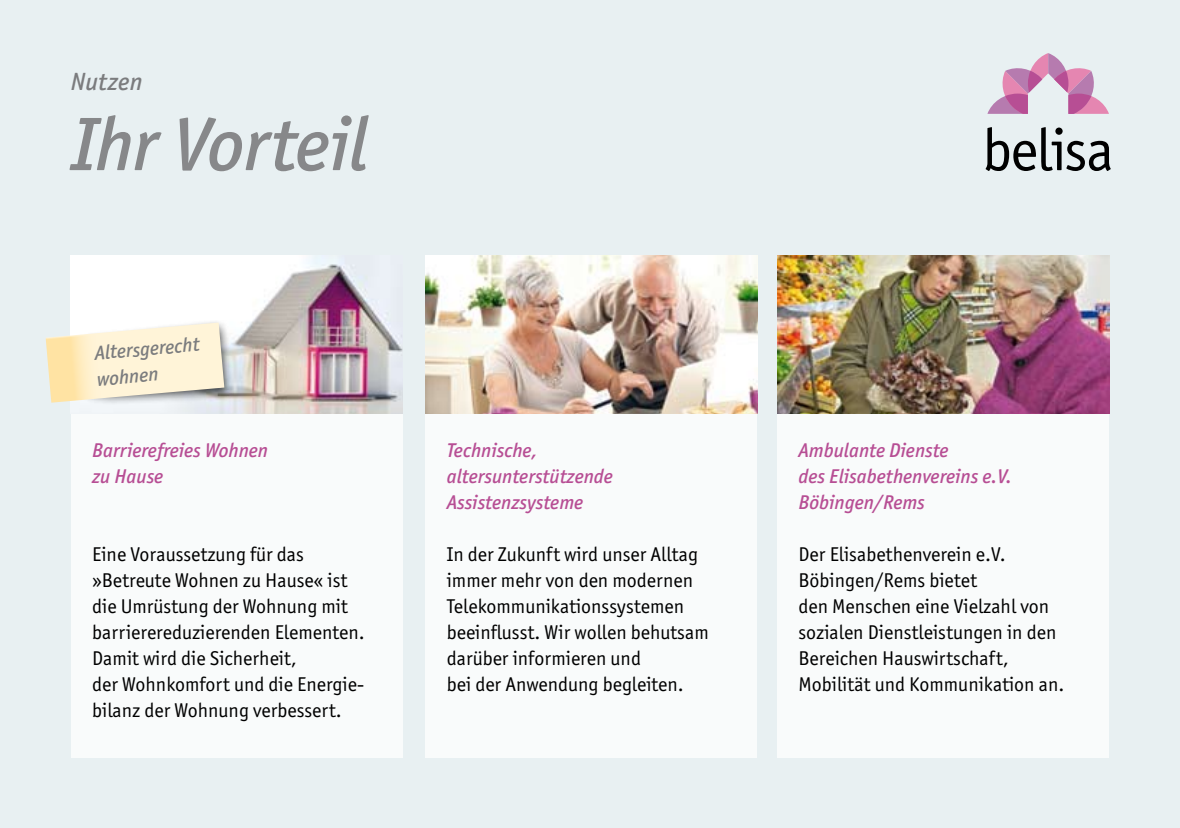
<style>
.page{position:relative;width:1180px;height:828px;background:#fff}
.page>*{position:absolute;margin:0;border:0;box-sizing:border-box;transform-origin:0 0}
.t1{font:italic 500 76px "Officina San ITC";letter-spacing:-.015em;color:#87888a}
.t2{font:italic 500 25px "Officina San ITC";letter-spacing:.005em;color:#7b7c7e}
.t3{font:20px/26px "Officina San ITC";color:#000}
.t4{font:italic 500 20px/26px "Officina San ITC";color:#b74e94}
.t5{font:italic 500 20px/26px "Officina San ITC";color:#7b7c7e}
</style>
<div class="page">
<div style="left:0;top:0;width:1179px;height:828px;background:#e8f0f2"></div>
<img style="left:777px;top:255px;width:331px;height:159px">
<img style="left:71px;top:255px;width:332px;height:159px">
<img style="left:425px;top:255px;width:332px;height:159px">
<div style="left:425px;top:414px;width:332px;height:343px;background:#fff"></div>
<div style="left:71px;top:414px;width:332px;height:343px;background:#fff"></div>
<div style="left:777px;top:414px;width:331px;height:343px;background:#fff"></div>
<svg style="left:987px;top:53px;width:121px;height:61px"></svg>
<svg style="left:985px;top:127px;width:125px;height:44px"></svg>
<div style="left:75px;top:318px;width:159px;height:87px;background:#000;opacity:.75"></div>
<svg style="left:46px;top:322px;width:178px;height:81px"></svg>
<p class="t2" style="left:71px;top:66px;width:73px">Nutzen</p>
<h1 class="t1" style="left:71px;top:100px;width:299px">Ihr Vorteil</h1>
<p class="t5" style="left:93px;top:340px;width:107px;rotate:-5deg">Altersgerecht wohnen</p>
<p class="t4" style="left:92px;top:437px;width:177px">Barrierefreies Wohnen zu Hause</p>
<p class="t3" style="left:92px;top:541px;width:274px">Eine Voraussetzung für das »Betreute Wohnen zu Hause« ist die Umrüstung der Wohnung mit barrierereduzierenden Elementen.<br>Damit wird die Sicherheit,<br>der Wohnkomfort und die Energie&shy;bilanz der Wohnung verbessert.</p>
<p class="t4" style="left:446px;top:437px;width:168px">Technische, altersunterstützende<br>Assistenzsysteme</p>
<p class="t3" style="left:446px;top:541px;width:263px">In der Zukunft wird unser Alltag immer mehr von den modernen<br>Telekommunikationssystemen beeinflusst. Wir wollen behutsam darüber informieren und<br>bei der Anwendung begleiten.</p>
<p class="t4" style="left:798px;top:437px;width:215px">Ambulante Dienste<br>des Elisabethenvereins e.V.<br>Böbingen/Rems</p>
<p class="t3" style="left:798px;top:541px;width:267px">Der Elisabethenverein e.V.<br>Böbingen/Rems bietet<br>den Menschen eine Vielzahl von sozialen Dienstleistungen in den<br>Bereichen Hauswirtschaft,<br>Mobilität und Kommunikation an.</p>
</div>
